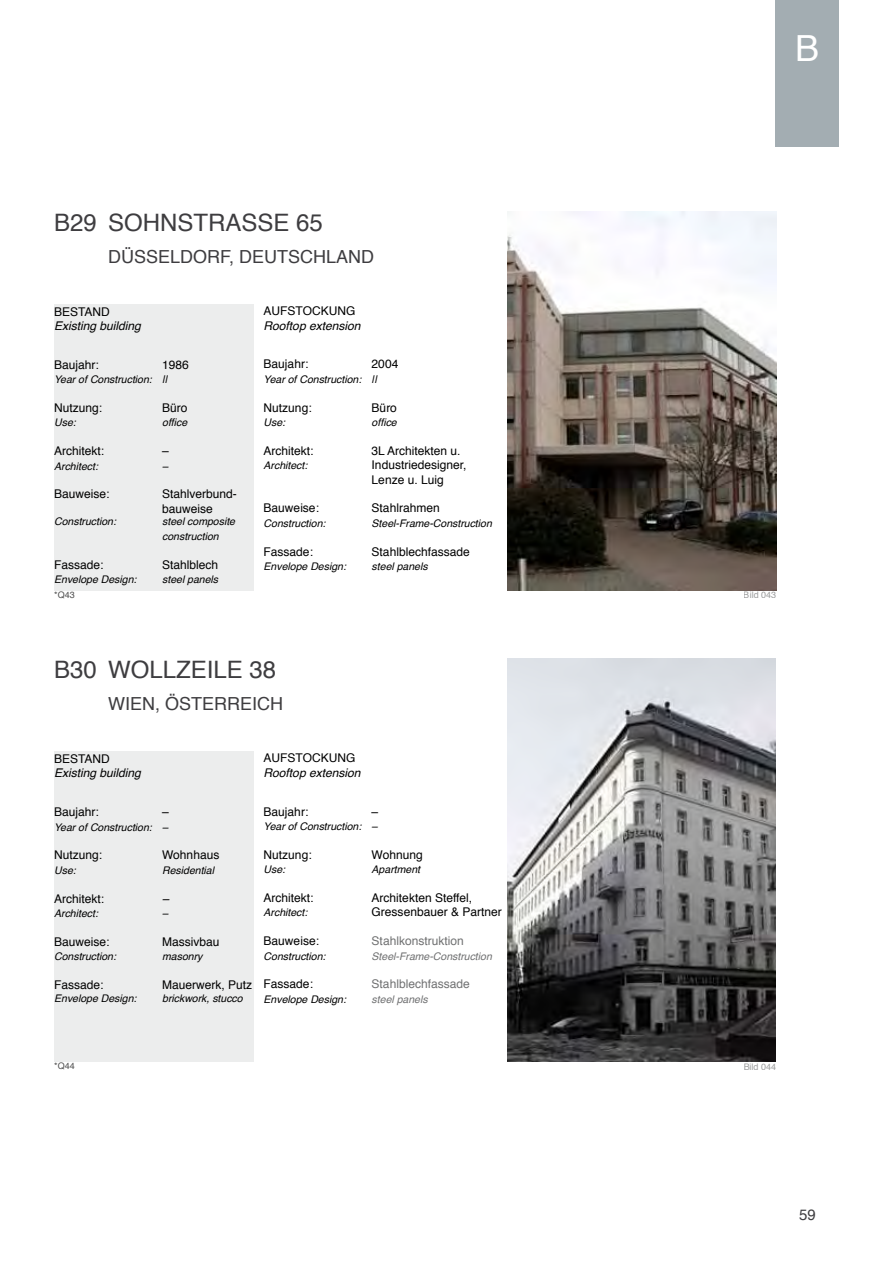
<style>
.page{position:relative;width:893px;height:1263px;background:#fff}
.page>*{position:absolute;margin:0;border:0;box-sizing:border-box;transform-origin:0 0}
.t1{font:36px "Helvetica";color:#fff}
.t2{font:24px "Helvetica";color:#3e3d40}
.t3{font:18px "Helvetica";color:#3e3d40}
.t4{font:15px "Helvetica";color:#3e3d40}
.t5{font:12px/14.4px "Helvetica";color:#000}
.t6{font:italic 12px "Helvetica";color:#000}
.t7{font:12px "Helvetica";color:#707172}
.t8{font:italic 10.5px/14.4px "Helvetica";color:#000}
.t9{font:italic 10.5px "Helvetica";color:#707172}
.t10{font:9px "Helvetica";color:#707172}
.t11{font:9px "Helvetica";color:#000}
</style>
<div class="page">
<img style="left:507px;top:212px;width:269px;height:378px">
<img style="left:508px;top:658px;width:268px;height:403px">
<div style="left:54px;top:304px;width:200px;height:286px;background:#eceded"></div>
<div style="left:54px;top:751px;width:200px;height:311px;background:#eceded"></div>
<div style="left:775px;top:0;width:64px;height:147px;background:#a3adb2"></div>
<h2 class="t2" style="left:54px;top:204px;width:106px">B29 sohnstra</h2>
<h2 class="t2" style="left:242px;top:204px;width:83px">SSe 65</h2>
<h3 class="t3" style="left:108px;top:243px;width:26px">Düsseld</h3>
<h3 class="t3" style="left:193px;top:243px;width:60px">orf, deutschland</h3>
<p class="t5" style="left:54px;top:305px;width:57px">BESTAND</p>
<p class="t6" style="left:54px;top:316px;width:88px">Existing building</p>
<p class="t5" style="left:54px;top:358px;width:46px">Baujahr:</p>
<p class="t5" style="left:162px;top:358px;width:28px">1986</p>
<p class="t8" style="left:54px;top:372px;width:115px">Year of Construction: ||</p>
<p class="t5" style="left:54px;top:401px;width:50px">Nutzung:</p>
<p class="t5" style="left:162px;top:401px;width:27px">Büro</p>
<p class="t8" style="left:54px;top:416px;width:23px">Use:</p>
<p class="t8" style="left:162px;top:416px;width:27px">office</p>
<p class="t5" style="left:54px;top:444px;width:52px">Architekt:</p>
<p class="t5" style="left:162px;top:444px;width:8px">–</p>
<p class="t8" style="left:54px;top:459px;width:45px">Architect:</p>
<p class="t8" style="left:162px;top:459px;width:7px">–</p>
<p class="t5" style="left:54px;top:487px;width:57px">Bauweise:</p>
<p class="t5" style="left:162px;top:487px;width:76px">Stahlverbund&shy;bauweise</p>
<p class="t8" style="left:54px;top:515px;width:63px">Construction:</p>
<p class="t8" style="left:162px;top:515px;width:74px">steel composite construction</p>
<p class="t5" style="left:54px;top:557px;width:51px">Fassade:</p>
<p class="t5" style="left:162px;top:557px;width:58px">Stahlblech</p>
<p class="t8" style="left:54px;top:572px;width:84px">Envelope Design:</p>
<p class="t8" style="left:162px;top:572px;width:58px">steel panels</p>
<p class="t11" style="left:54px;top:588px;width:22px">*Q43</p>
<p class="t5" style="left:264px;top:304px;width:93px">AUFSTOCKUNG</p>
<p class="t6" style="left:264px;top:316px;width:98px">Rooftop extension</p>
<p class="t5" style="left:264px;top:357px;width:46px">Baujahr:</p>
<p class="t5" style="left:372px;top:357px;width:28px">2004</p>
<p class="t8" style="left:264px;top:372px;width:115px">Year of Construction: ||</p>
<p class="t5" style="left:264px;top:401px;width:50px">Nutzung:</p>
<p class="t5" style="left:372px;top:401px;width:27px">Büro</p>
<p class="t8" style="left:264px;top:415px;width:23px">Use:</p>
<p class="t8" style="left:372px;top:415px;width:27px">office</p>
<p class="t5" style="left:264px;top:444px;width:52px">Architekt:</p>
<p class="t5" style="left:372px;top:444px;width:90px">3L Architekten u.</p>
<p class="t8" style="left:264px;top:459px;width:45px">Architect:</p>
<p class="t5" style="left:372px;top:458px;width:96px">Industriedesigner,<br>Lenze u. Luig</p>
<p class="t5" style="left:264px;top:501px;width:57px">Bauweise:</p>
<p class="t5" style="left:372px;top:501px;width:70px">Stahlrahmen</p>
<p class="t8" style="left:264px;top:516px;width:63px">Construction:</p>
<p class="t8" style="left:372px;top:516px;width:122px">Steel-Frame-Construction</p>
<p class="t5" style="left:264px;top:545px;width:51px">Fassade:</p>
<p class="t5" style="left:372px;top:545px;width:100px">Stahlblechfassade</p>
<p class="t8" style="left:264px;top:559px;width:84px">Envelope Design:</p>
<p class="t8" style="left:372px;top:559px;width:58px">steel panels</p>
<h2 class="t2" style="left:54px;top:651px;width:110px">B30 wollzeile</h2>
<h2 class="t2" style="left:250px;top:651px;width:28px">38</h2>
<h3 class="t3" style="left:108px;top:690px;width:84px">Wien , Österreich</h3>
<p class="t5" style="left:54px;top:752px;width:57px">BESTAND</p>
<p class="t6" style="left:54px;top:764px;width:88px">Existing building</p>
<p class="t5" style="left:54px;top:805px;width:46px">Baujahr:</p>
<p class="t5" style="left:162px;top:805px;width:8px">–</p>
<p class="t8" style="left:54px;top:820px;width:115px">Year of Construction: –</p>
<p class="t5" style="left:54px;top:848px;width:50px">Nutzung:</p>
<p class="t5" style="left:162px;top:848px;width:59px">Wohnhaus</p>
<p class="t8" style="left:54px;top:863px;width:23px">Use:</p>
<p class="t8" style="left:162px;top:863px;width:53px">Residential</p>
<p class="t5" style="left:54px;top:891px;width:52px">Architekt:</p>
<p class="t6" style="left:162px;top:889px;width:8px">–</p>
<p class="t8" style="left:54px;top:906px;width:45px">Architect:</p>
<p class="t8" style="left:162px;top:906px;width:7px">–</p>
<p class="t5" style="left:54px;top:935px;width:57px">Bauweise:</p>
<p class="t5" style="left:162px;top:935px;width:59px">Massivbau</p>
<p class="t8" style="left:54px;top:949px;width:63px">Construction:</p>
<p class="t8" style="left:162px;top:949px;width:42px">masonry</p>
<p class="t5" style="left:54px;top:978px;width:51px">Fassade:</p>
<p class="t5" style="left:162px;top:978px;width:92px">Mauerwerk, Putz</p>
<p class="t8" style="left:54px;top:991px;width:84px">Envelope Design:</p>
<p class="t8" style="left:162px;top:991px;width:82px">brickwork, stucco</p>
<p class="t5" style="left:264px;top:751px;width:93px">AUFSTOCKUNG</p>
<p class="t6" style="left:264px;top:763px;width:98px">Rooftop extension</p>
<p class="t5" style="left:264px;top:804px;width:46px">Baujahr:</p>
<p class="t5" style="left:372px;top:804px;width:8px">–</p>
<p class="t8" style="left:264px;top:819px;width:115px">Year of Construction: –</p>
<p class="t5" style="left:264px;top:848px;width:50px">Nutzung:</p>
<p class="t5" style="left:372px;top:848px;width:53px">Wohnung</p>
<p class="t8" style="left:264px;top:862px;width:23px">Use:</p>
<p class="t8" style="left:372px;top:862px;width:50px">Apartment</p>
<p class="t5" style="left:264px;top:891px;width:52px">Architekt:</p>
<p class="t5" style="left:372px;top:891px;width:102px">Architekten Steffel,</p>
<p class="t8" style="left:264px;top:906px;width:45px">Architect:</p>
<p class="t5" style="left:372px;top:905px;width:132px">Gressenbauer &amp; Partner</p>
<p class="t5" style="left:264px;top:934px;width:57px">Bauweise:</p>
<p class="t7" style="left:372px;top:932px;width:94px">Stahlkonstruktion</p>
<p class="t8" style="left:264px;top:949px;width:63px">Construction:</p>
<p class="t9" style="left:372px;top:948px;width:122px">Steel-Frame-Construction</p>
<p class="t5" style="left:264px;top:977px;width:51px">Fassade:</p>
<p class="t7" style="left:372px;top:975px;width:100px">Stahlblechfassade</p>
<p class="t8" style="left:264px;top:992px;width:84px">Envelope Design:</p>
<p class="t9" style="left:372px;top:991px;width:58px">steel panels</p>
<p class="t11" style="left:54px;top:1059px;width:22px">*Q44</p>
<h1 class="t1" style="left:795px;top:21px;width:26px">B</h1>
<p class="t10" style="left:744px;top:588px;width:34px">Bild 043</p>
<p class="t10" style="left:743px;top:1059px;width:34px">Bild 044</p>
<p class="t4" style="left:799px;top:1203px;width:18px">59</p>
</div>
